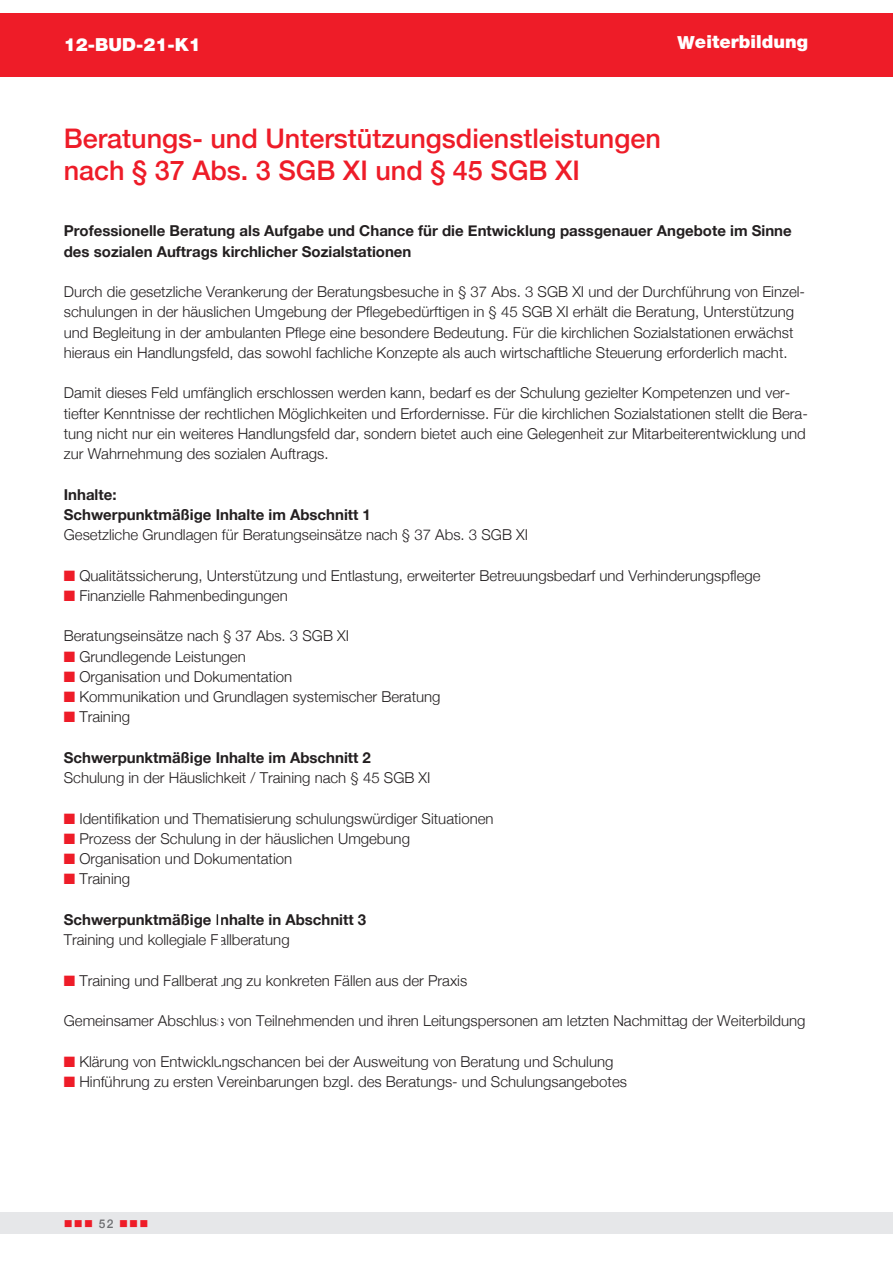
<style>
.page{position:relative;width:893px;height:1263px;background:#fff}
.page>*{position:absolute;margin:0;border:0;box-sizing:border-box;transform-origin:0 0}
.t1{font:500 27px/32.4px "Helvetica Neue";color:#ee1c28}
.t2{font:900 18px "Helvetica Neue";letter-spacing:-.005em;color:#fff}
.t3{font:300 15px/20.2px "Helvetica Neue";color:#231f20}
.t4{font:700 15px/20.2px "Helvetica Neue";color:#231f20}
.t5{font:500 12px "Helvetica Neue";color:#6c6d70}
.s1{color:#ee1c28}
</style>
<div class="page">
<div style="left:0;top:1212px;width:893px;height:21px;background:#e6e7e9"></div>
<div style="left:0;top:13px;width:893px;height:64px;background:#ee1c28"></div>
<p class="t2" style="left:64px;top:34px;width:139px">12-BUD-21-K1</p>
<p class="t2" style="left:678px;top:31px;width:132px">Weiterbildung</p>
<h1 class="t1" style="left:64px;top:120px;width:599px">Beratungs- und Unterstützungsdienstleistungen nach § 37 Abs. 3 SGB XI und § 45 SGB XI</h1>
<p class="t4" style="left:64px;top:221px;width:729px">Professionelle Beratung als Aufgabe und Chance für die Entwicklung passgenauer Angebote im Sinne des sozialen Auftrags kirchlicher Sozialstationen</p>
<p class="t3" style="left:64px;top:280px;width:743px">Durch die gesetzliche Verankerung der Beratungsbesuche in § 37 Abs. 3 SGB XI und der Durchführung von Einzel&shy;schulungen in der häuslichen Umgebung der Pflegebedürftigen in § 45 SGB XI erhält die Beratung, Unterstützung und Begleitung in der ambulanten Pflege eine besondere Bedeutung. Für die kirchlichen Sozialstationen erwächst hieraus ein Handlungsfeld, das sowohl fachliche Konzepte als auch wirtschaftliche Steuerung erforderlich macht.</p>
<p class="t3" style="left:64px;top:382px;width:746px">Damit dieses Feld umfänglich erschlossen werden kann, bedarf es der Schulung gezielter Kompetenzen und ver&shy;tiefter Kenntnisse der rechtlichen Möglichkeiten und Erfordernisse. Für die kirchlichen Sozialstationen stellt die Bera&shy;tung nicht nur ein weiteres Handlungsfeld dar, sondern bietet auch eine Gelegenheit zur Mitarbeiterentwicklung und zur Wahrnehmung des sozialen Auftrags.</p>
<p class="t4" style="left:64px;top:484px;width:309px">Inhalte:<br>Schwerpunktmäßige Inhalte im Abschnitt 1</p>
<p class="t3" style="left:64px;top:523px;width:466px">Gesetzliche Grundlagen für Beratungseinsätze nach § 37 Abs. 3 SGB XI</p>
<p class="t3" style="left:64px;top:564px;width:698px"><span class="s1">■</span> Qualitätssicherung, Unterstützung und Entlastung, erweiterter Betreuungsbedarf und Verhinderungspflege</p>
<p class="t3" style="left:64px;top:584px;width:225px"><span class="s1">■</span> Finanzielle Rahmenbedingungen</p>
<p class="t3" style="left:64px;top:625px;width:287px">Beratungseinsätze nach § 37 Abs. 3 SGB XI</p>
<p class="t3" style="left:64px;top:645px;width:184px"><span class="s1">■</span> Grundlegende Leistungen</p>
<p class="t3" style="left:64px;top:665px;width:230px"><span class="s1">■</span> Organisation und Dokumentation</p>
<p class="t3" style="left:64px;top:685px;width:378px"><span class="s1">■</span> Kommunikation und Grundlagen systemischer Beratung</p>
<p class="t3" style="left:64px;top:706px;width:68px"><span class="s1">■</span> Training</p>
<p class="t4" style="left:64px;top:748px;width:309px">Schwerpunktmäßige Inhalte im Abschnitt 2</p>
<p class="t3" style="left:64px;top:766px;width:368px">Schulung in der Häuslichkeit / Training nach § 45 SGB XI</p>
<p class="t3" style="left:64px;top:807px;width:431px"><span class="s1">■</span> Identifikation und Thematisierung schulungswürdiger Situationen</p>
<p class="t3" style="left:64px;top:827px;width:348px"><span class="s1">■</span> Prozess der Schulung in der häuslichen Umgebung</p>
<p class="t3" style="left:64px;top:847px;width:230px"><span class="s1">■</span> Organisation und Dokumentation</p>
<p class="t3" style="left:64px;top:868px;width:68px"><span class="s1">■</span> Training</p>
<p class="t4" style="left:64px;top:910px;width:304px">Schwerpunktmäßige Inhalte in Abschnitt 3</p>
<p class="t3" style="left:64px;top:928px;width:227px">Training und kollegiale Fallberatung</p>
<p class="t3" style="left:64px;top:969px;width:405px"><span class="s1">■</span> Training und Fallberatung zu konkreten Fällen aus der Praxis</p>
<p class="t3" style="left:64px;top:1009px;width:743px">Gemeinsamer Abschluss von Teilnehmenden und ihren Leitungspersonen am letzten Nachmittag der Weiterbildung</p>
<p class="t3" style="left:64px;top:1050px;width:551px"><span class="s1">■</span> Klärung von Entwicklungschancen bei der Ausweitung von Beratung und Schulung</p>
<p class="t3" style="left:64px;top:1070px;width:565px"><span class="s1">■</span> Hinführung zu ersten Vereinbarungen bzgl. des Beratungs- und Schulungsangebotes</p>
<p class="t5" style="left:64px;top:1214px;width:86px"><span class="s1">■■■</span> 52 <span class="s1">■■■</span></p>
</div>
